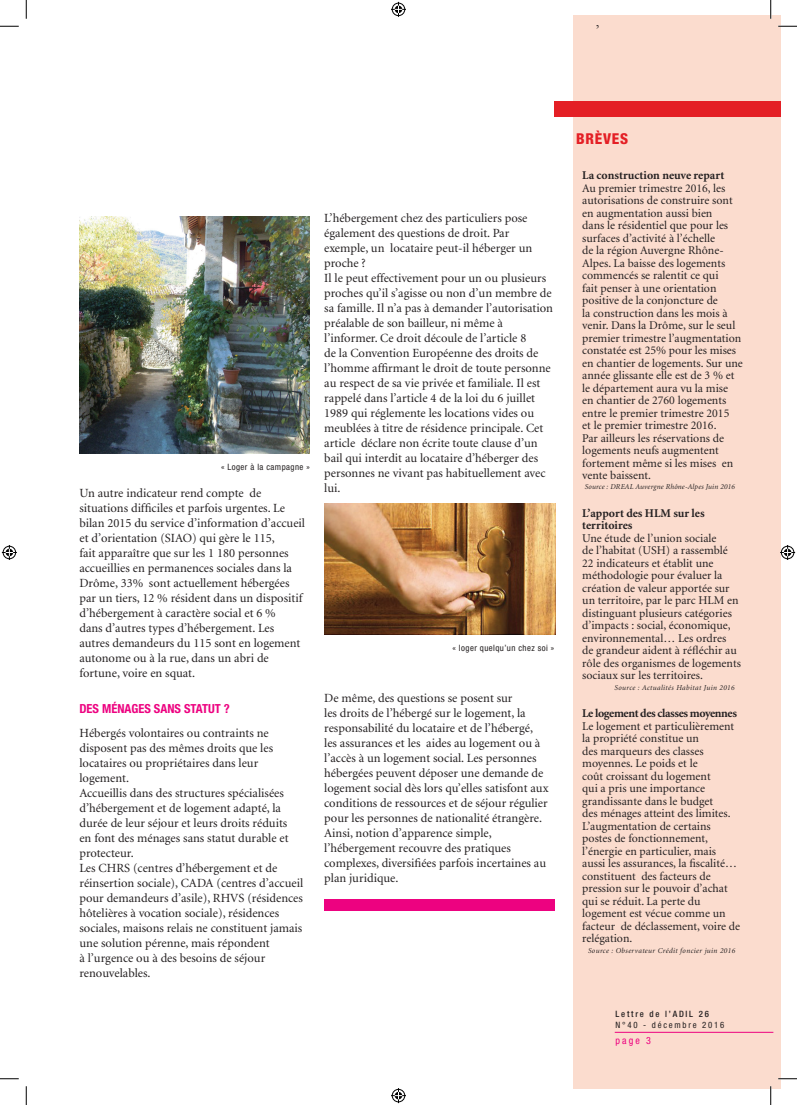
<style>
.page{position:relative;width:797px;height:1105px;background:#fff}
.page>*{position:absolute;margin:0;border:0;box-sizing:border-box;transform-origin:0 0}
.t1{font:800 condensed 15px "Helvetica Neue LT";letter-spacing:.05em;color:#e41f25}
.t2{font:15px "Times New Roman";color:#231f20}
.t3{font:12.5px/15px "Minion LT";color:#231f20}
.t4{font:700 condensed 12.5px "Helvetica Neue LT";color:#ed0280}
.t5{font:11.88px/12.5px "Minion LT";color:#231f20}
.t6{font:700 11.88px/12.5px "Minion LT";letter-spacing:-.005em;color:#231f20}
.t7{font:700 11.88px "Minion LT";letter-spacing:-.03em;color:#231f20}
.t8{font:condensed 10px "Helvetica Neue LT";color:#ed0280}
.t9{font:condensed 8.75px "Helvetica Neue LT";letter-spacing:.05em;color:#231f20}
.t10{font:condensed 8.75px "Helvetica Neue LT";letter-spacing:.2em;color:#231f20}
.t11{font:500 condensed 8.75px "Helvetica Neue LT";letter-spacing:.2em;color:#231f20}
.t12{font:italic 7.5px "Minion LT";letter-spacing:.05em;color:#231f20}
.t13{font:italic 7.5px "Minion LT";letter-spacing:.02em;color:#231f20}
</style>
<div class="page">
<div style="left:573px;top:16px;width:208px;height:1073px;background:#fbdcce"></div>
<div style="left:324px;top:899px;width:230px;height:11px;background:#ed0280"></div>
<div style="left:554px;top:101px;width:227px;height:16px;background:#e41f25"></div>
<img style="left:325px;top:504px;width:230px;height:131px">
<img style="left:79px;top:217px;width:231px;height:236px">
<hr style="left:614px;top:1032px;width:159px;height:1px;background:#ed0280">
<svg style="left:0;top:25px;width:19px;height:2px"></svg>
<svg style="left:778px;top:25px;width:19px;height:2px"></svg>
<svg style="left:0;top:1078px;width:19px;height:1px"></svg>
<svg style="left:778px;top:1078px;width:19px;height:1px"></svg>
<svg style="left:25px;top:0;width:2px;height:19px"></svg>
<svg style="left:25px;top:1086px;width:2px;height:19px"></svg>
<svg style="left:770px;top:0;width:1px;height:19px"></svg>
<svg style="left:770px;top:1086px;width:1px;height:19px"></svg>
<svg style="left:391px;top:2px;width:15px;height:15px"></svg>
<svg style="left:391px;top:1088px;width:15px;height:15px"></svg>
<svg style="left:2px;top:545px;width:15px;height:15px"></svg>
<svg style="left:780px;top:545px;width:15px;height:15px"></svg>
<p class="t2" style="left:596px;top:11px;width:5px">,</p>
<p class="t9" style="left:221px;top:462px;width:90px">« Loger à la campagne »</p>
<p class="t3" style="left:79px;top:486px;width:227px">Un autre indicateur rend compte de situations difficiles et parfois urgentes. Le bilan 2015 du service d’information d’accueil et d’orientation (SIAO) qui gère le 115,<br>fait apparaître que sur les 1 180 personnes accueillies en permanences sociales dans la Drôme, 33% sont actuellement hébergées par un tiers, 12 % résident dans un dispositif d’hébergement à caractère social et 6 %<br>dans d’autres types d’hébergement. Les autres demandeurs du 115 sont en logement autonome ou à la rue, dans un abri de fortune, voire en squat.</p>
<p class="t4" style="left:79px;top:701px;width:152px">DES MÉNAGES SANS STATUT ?</p>
<p class="t3" style="left:79px;top:726px;width:225px">Hébergés volontaires ou contraints ne disposent pas des mêmes droits que les locataires ou propriétaires dans leur logement.<br>Accueillis dans des structures spécialisées d’hébergement et de logement adapté, la durée de leur séjour et leurs droits réduits<br>en font des ménages sans statut durable et protecteur.<br>Les CHRS (centres d’hébergement et de réinsertion sociale), CADA (centres d’accueil pour demandeurs d’asile), RHVS (résidences hôtelières à vocation sociale), résidences sociales, maisons relais ne constituent jamais une solution pérenne, mais répondent<br>à l’urgence ou à des besoins de séjour renouvelables.</p>
<p class="t3" style="left:324px;top:211px;width:230px">L’hébergement chez des particuliers pose également des questions de droit. Par exemple, un locataire peut-il héberger un proche ?<br>Il le peut effectivement pour un ou plusieurs proches qu’il s’agisse ou non d’un membre de sa famille. Il n’a pas à demander l’autorisation préalable de son bailleur, ni même à l’informer. Ce droit découle de l’article 8<br>de la Convention Européenne des droits de l’homme affirmant le droit de toute personne au respect de sa vie privée et familiale. Il est rappelé dans l’article 4 de la loi du 6 juillet 1989 qui réglemente les locations vides ou meublées à titre de résidence principale. Cet article déclare non écrite toute clause d’un bail qui interdit au locataire d’héberger des personnes ne vivant pas habituellement avec lui.</p>
<p class="t9" style="left:452px;top:642px;width:103px">« loger quelqu’un chez soi »</p>
<p class="t3" style="left:324px;top:691px;width:226px">De même, des questions se posent sur<br>les droits de l’hébergé sur le logement, la responsabilité du locataire et de l’hébergé, les assurances et les aides au logement ou à l’accès à un logement social. Les personnes hébergées peuvent déposer une demande de logement social dès lors qu’elles satisfont aux conditions de ressources et de séjour régulier pour les personnes de nationalité étrangère.<br>Ainsi, notion d’apparence simple, l’hébergement recouvre des pratiques complexes, diversifiées parfois incertaines au plan juridique.</p>
<p class="t1" style="left:576px;top:129px;width:54px">BRÈVES</p>
<p class="t6" style="left:582px;top:170px;width:143px">La construction neuve repart</p>
<p class="t5" style="left:582px;top:182px;width:162px">Au premier trimestre 2016, les autorisations de construire sont en augmentation aussi bien<br>dans le résidentiel que pour les surfaces d’activité à l’échelle<br>de la région Auvergne Rhône-<br>Alpes. La baisse des logements commencés se ralentit ce qui<br>fait penser à une orientation positive de la conjoncture de<br>la construction dans les mois à venir. Dans la Drôme, sur le seul premier trimestre l’augmentation constatée est 25% pour les mises en chantier de logements. Sur une année glissante elle est de 3 % et le département aura vu la mise<br>en chantier de 2760 logements entre le premier trimestre 2015<br>et le premier trimestre 2016.<br>Par ailleurs les réservations de logements neufs augmentent fortement même si les mises en vente baissent.</p>
<p class="t6" style="left:582px;top:507px;width:124px">L’apport des HLM sur les territoires</p>
<p class="t5" style="left:582px;top:532px;width:160px">Une étude de l’union sociale<br>de l’habitat (USH) a rassemblé<br>22 indicateurs et établit une méthodologie pour évaluer la création de valeur apportée sur un territoire, par le parc HLM en distinguant plusieurs catégories d’impacts : social, économique, environnemental… Les ordres<br>de grandeur aident à réfléchir au rôle des organismes de logements sociaux sur les territoires.</p>
<p class="t7" style="left:582px;top:707px;width:156px">Le logement des classes moyennes</p>
<p class="t5" style="left:582px;top:720px;width:159px">Le logement et particulièrement la propriété constitue un<br>des marqueurs des classes moyennes. Le poids et le<br>coût croissant du logement<br>qui a pris une importance grandissante dans le budget<br>des ménages atteint des limites.<br>L’augmentation de certains postes de fonctionnement, l’énergie en particulier, mais aussi les assurances, la fiscalité… constituent des facteurs de pression sur le pouvoir d’achat qui se réduit. La perte du logement est vécue comme un facteur de déclassement, voire de relégation.</p>
<p class="t13" style="left:585px;top:483px;width:152px">Source : DREAL Auvergne Rhône-Alpes Juin 2016</p>
<p class="t12" style="left:614px;top:684px;width:122px">Source : Actualités Habitat Juin 2016</p>
<p class="t12" style="left:588px;top:947px;width:149px">Source : Observateur Crédit foncier juin 2016</p>
<p class="t11" style="left:615px;top:1009px;width:95px">Lettre de l’ADIL 26</p>
<p class="t10" style="left:615px;top:1019px;width:110px">N°40 - décembre 2016</p>
<p class="t8" style="left:615px;top:1034px;width:37px">page 3</p>
</div>
